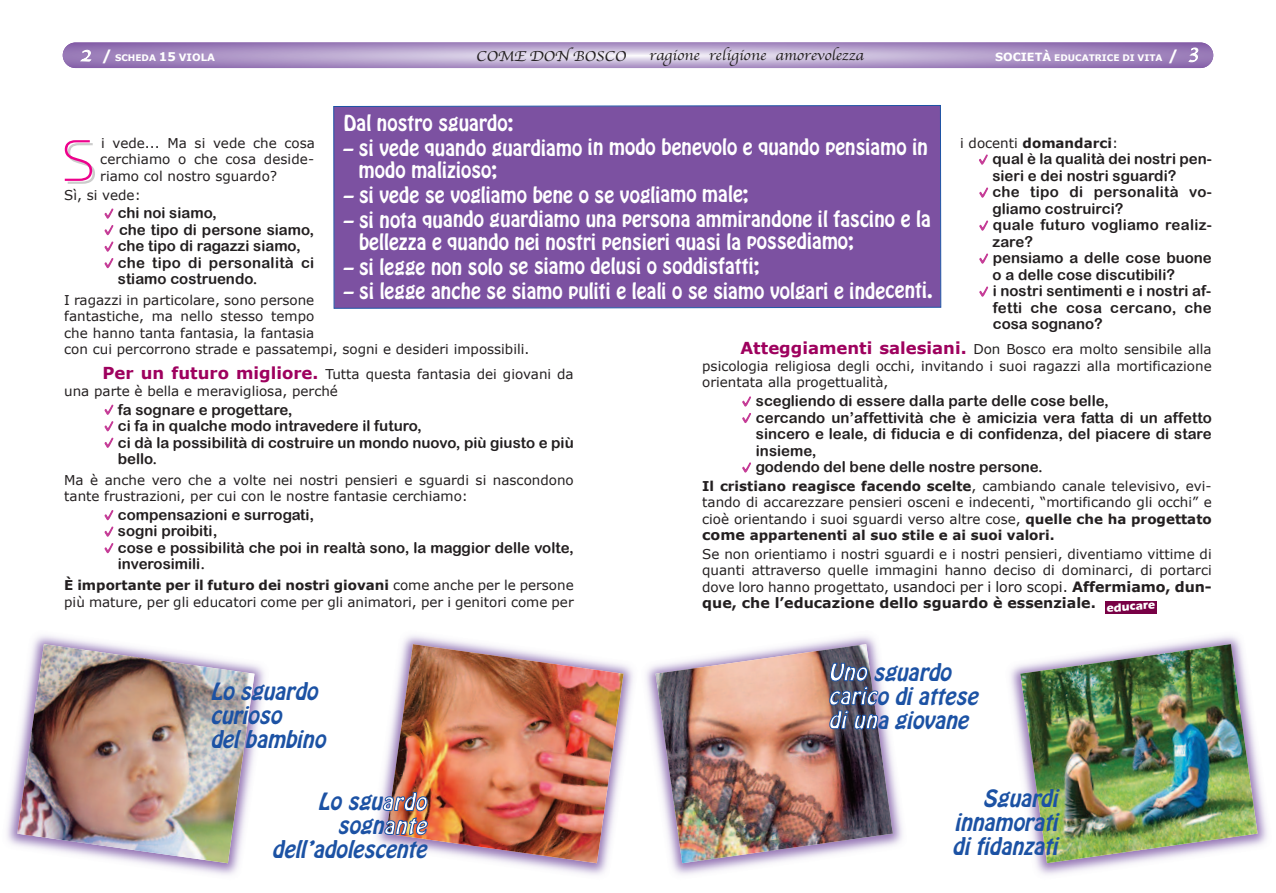
<style>
.page{position:relative;width:1276px;height:893px;background:#fff}
.page>*{position:absolute;margin:0;border:0;box-sizing:border-box;transform-origin:0 0}
.t1{font:300 58.2px "Bauhaus";color:#ed028c}
.t2{font:italic 21px/24px "Hobo Std";color:#1c52a4}
.t3{font:19.5px/22.8px "Hobo Std";letter-spacing:.005em;color:#fff;scale:.96 1}
.t4{font:15px/16.5px "Arial Rounded MT Bold";color:#231f20}
.t5{font:15px "Apple Chancery";color:#231f20;scale:1.1 1}
.t6{font:15px/16.5px "Arial Rounded MT Bold";letter-spacing:.02em;color:#231f20}
.t7{font:700 14.25px "Verdana";color:#231f20}
.t8{font:13.5px/16.5px "Verdana";color:#231f20;text-align:justify}
.t9{font:700 13.5px "Verdana";color:#231f20}
.t10{font:700 12px "ITC Eras LT";color:#fff}
.t11{font:700 9px "Verdana";color:#fff}
.s1{font-family:"Apple Chancery";font-weight:400;font-size:21px}
.s2{font-size:15px}
.s3{font-size:12px}
.s4{font-size:10.2px}
.s5{font-size:11.25px}
.s6{font-family:"Hira Kaku Pro W6";color:#c53b96}
.s7{font-weight:700;font-size:16.5px;color:#9e015e}
.s8{font-weight:700}
.s9{font-weight:400}
.s10{font-weight:700;font-size:14.25px}
.s11{font-size:14.25px}
.s12{color:#fff}
</style>
<div class="page">
<div style="left:1105px;top:601px;width:51px;height:13px;background:#780045"></div>
<svg style="left:63px;top:43px;width:1150px;height:25px;background:#b19ac8"></svg>
<div style="left:333px;top:105px;width:608px;height:204px;background:#7c51a1"></div>
<img style="left:7px;top:635px;width:258px;height:240px">
<img style="left:17px;top:644px;width:237px;height:219px">
<img style="left:376px;top:635px;width:257px;height:240px">
<img style="left:386px;top:644px;width:237px;height:219px">
<img style="left:646px;top:636px;width:257px;height:239px">
<img style="left:655px;top:644px;width:238px;height:219px">
<img style="left:1010px;top:636px;width:258px;height:239px">
<img style="left:1020px;top:644px;width:237px;height:219px">
<p class="t11" style="left:80px;top:52px;width:136px"><span class="s1">2</span> <span class="s2">/</span> Scheda <span class="s3">15</span> <span class="s4">Viola</span></p>
<p class="t5" style="left:476px;top:44px;width:138px">COME DON BOSCO</p>
<p class="t5" style="left:649px;top:43px;width:197px">ragione religione amorevolezza</p>
<p class="t11" style="left:995px;top:52px;width:205px"><span class="s5">Società</span> educatrice di Vita <span class="s2">/</span> <sup>3</sup></p>
<h3 class="t3" style="left:344px;top:114px;width:178px">Dal nostro sguardo:</h3>
<h3 class="t3" style="left:359px;top:138px;width:594px;text-indent:-15px">– si vede quando guardiamo in modo benevolo e quando pensiamo in modo malizioso;</h3>
<h3 class="t3" style="left:344px;top:185px;width:423px">– si vede se vogliamo bene o se vogliamo male;</h3>
<h3 class="t3" style="left:359px;top:210px;width:597px;text-indent:-15px">– si nota quando guardiamo una persona ammirandone il fascino e la bellezza e quando nei nostri pensieri quasi la possediamo;</h3>
<h3 class="t3" style="left:344px;top:257px;width:434px">– si legge non solo se siamo delusi o soddisfatti;</h3>
<h3 class="t3" style="left:344px;top:281px;width:614px">– si legge anche se siamo puliti e leali o se siamo volgari e indecenti.</h3>
<h1 class="t1" style="left:62px;top:140px;width:34px">S</h1>
<p class="t8" style="left:100px;top:134px;width:216px">i vede... Ma si vede che cosa cerchiamo o che cosa deside&shy;riamo col nostro sguardo?</p>
<p class="t8" style="left:64px;top:186px;width:78px">Sì, si vede:</p>
<p class="t4" style="left:101px;top:204px;width:117px"><span class="s6">✓</span>chi noi siamo,</p>
<p class="t4" style="left:101px;top:221px;width:215px"><span class="s6">✓</span> che tipo di persone siamo,</p>
<p class="t4" style="left:101px;top:237px;width:201px"><span class="s6">✓</span>che tipo di ragazzi siamo,</p>
<p class="t4" style="left:118px;top:254px;width:198px;text-indent:-17px"><span class="s6">✓</span>che tipo di personalità ci stiamo costruendo.</p>
<p class="t8" style="left:64px;top:291px;width:467px;text-align:left">I ragazzi in particolare, sono persone<br>fantastiche, ma nello stesso tempo<br>che hanno tanta fantasia, la fantasia<br>con cui percorrono strade e passatempi, sogni e desideri impossibili.</p>
<p class="t8" style="left:64px;top:366px;width:511px;text-indent:38px"><span class="s7">per un futuro migliore.</span> Tutta questa fantasia dei giovani da una parte è bella e meravigliosa, perché</p>
<p class="t4" style="left:101px;top:401px;width:193px"><span class="s6">✓</span>fa sognare e progettare,</p>
<p class="t4" style="left:101px;top:417px;width:322px"><span class="s6">✓</span>ci fa in qualche modo intravedere il futuro,</p>
<p class="t4" style="left:118px;top:434px;width:457px;text-indent:-17px"><span class="s6">✓</span>ci dà la possibilità di costruire un mondo nuovo, più giusto e più bello.</p>
<p class="t8" style="left:64px;top:471px;width:511px">Ma è anche vero che a volte nei nostri pensieri e sguardi si nascondono tante frustrazioni, per cui con le nostre fantasie cerchiamo:</p>
<p class="t4" style="left:101px;top:506px;width:215px"><span class="s6">✓</span>compensazioni e surrogati,</p>
<p class="t4" style="left:101px;top:523px;width:118px"><span class="s6">✓</span>sogni proibiti,</p>
<p class="t4" style="left:118px;top:539px;width:457px;text-indent:-17px"><span class="s6">✓</span>cose e possibilità che poi in realtà sono, la maggior delle volte, inverosimili.</p>
<p class="t8" style="left:64px;top:577px;width:511px"><span class="s8">è importante per il futuro dei nostri giovani</span> come anche per le persone più mature, per gli educatori come per gli animatori, per i genitori come per</p>
<p class="t9" style="left:960px;top:134px;width:159px"><span class="s9">i docenti</span> domandarci<span class="s9">:</span></p>
<p class="t4" style="left:992px;top:151px;width:221px;text-indent:-17px"><span class="s6">✓</span>qual è la qualità dei nostri pen&shy;sieri e dei nostri sguardi?</p>
<p class="t4" style="left:992px;top:184px;width:221px;text-indent:-17px"><span class="s6">✓</span>che tipo di personalità vo&shy;gliamo costruirci?</p>
<p class="t6" style="left:992px;top:217px;width:221px;text-indent:-17px"><span class="s6">✓</span>quale futuro vogliamo realiz&shy;zare?</p>
<p class="t4" style="left:992px;top:250px;width:221px;text-indent:-17px"><span class="s6">✓</span>pensiamo a delle cose buone o a delle cose discutibili?</p>
<p class="t4" style="left:992px;top:283px;width:220px;text-align:justify;text-indent:-17px"><span class="s6">✓</span>i nostri sentimenti e i nostri af&shy;fetti che cosa cercano, che cosa sognano?</p>
<p class="t8" style="left:702px;top:341px;width:511px;text-indent:38px"><span class="s7">atteggiamenti salesiani.</span> Don Bosco era molto sensibile alla psicologia religiosa degli occhi, invitando i suoi ragazzi alla mortificazione orientata alla progettualità,</p>
<p class="t4" style="left:739px;top:392px;width:371px"><span class="s6">✓</span>scegliendo di essere dalla parte delle cose belle,</p>
<p class="t4" style="left:756px;top:409px;width:457px;text-align:justify;text-indent:-17px"><span class="s6">✓</span>cercando un’affettività che è amicizia vera fatta di un affetto sincero e leale, di fiducia e di confidenza, del piacere di stare insieme,</p>
<p class="t4" style="left:739px;top:458px;width:305px"><span class="s6">✓</span>godendo del bene delle nostre persone.</p>
<p class="t8" style="left:702px;top:477px;width:511px"><span class="s8">il cristiano reagisce facendo scelte</span>, cambiando canale televisivo, evi&shy;tando di accarezzare pensieri osceni e indecenti, “mortificando gli occhi” e cioè orientando i suoi sguardi verso altre cose, <span class="s8">quelle che ha progettato </span><span class="s10">come</span> <span class="s8">appartenenti al suo stile e ai suoi valori.</span></p>
<p class="t8" style="left:702px;top:545px;width:511px">Se non orientiamo i nostri sguardi e i nostri pensieri, diventiamo vittime di quanti attraverso quelle immagini hanno deciso di dominarci, di portarci dove loro hanno progettato, <span class="s11">usandoci per i loro scopi.</span> <span class="s10">affermiamo, dun-</span></p>
<p class="t7" style="left:702px;top:594px;width:395px">que, che l’educazione dello sguardo è essenziale.</p>
<p class="t10" style="left:1106px;top:604px;width:50px;rotate:-5deg">educare</p>
<h2 class="t2" style="left:210px;top:681px;width:121px">Lo sguardo curioso<br>del bambino</h2>
<h2 class="t2" style="left:272px;top:792px;width:161px;text-align:right">Lo sgu<span class="s12">ardo </span>sogn<span class="s12">ante </span>dell’adolescente</h2>
<h2 class="t2" style="left:828px;top:662px;width:155px"><span class="s12">Uno</span> sguardo <span class="s12">caric</span>o di attese <span class="s12">di un</span>a giovane</h2>
<h2 class="t2" style="left:952px;top:788px;width:111px;text-align:justify;text-indent:31px">Sguardi innamorati di fidanzati</h2>
</div>
